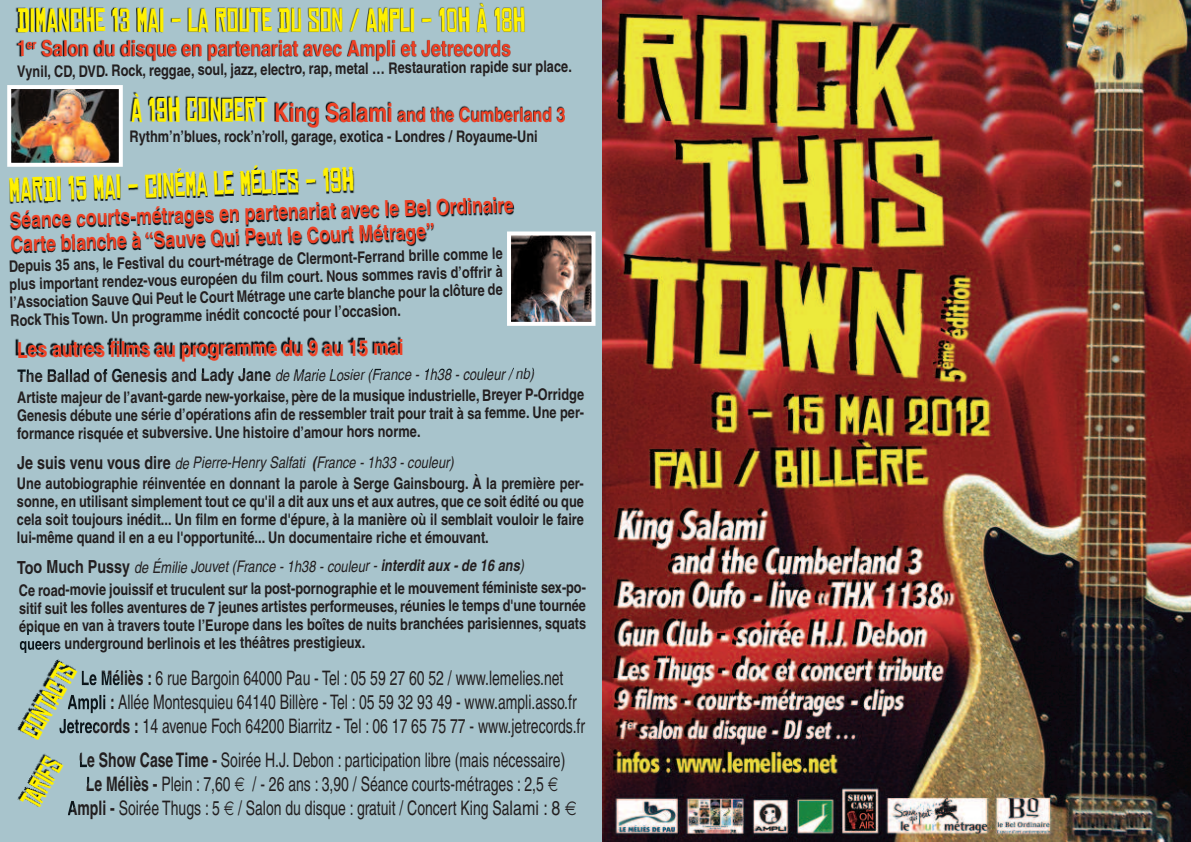
<style>
.page{position:relative;width:1191px;height:842px;background:#fff}
.page>*{position:absolute;margin:0;border:0;box-sizing:border-box;transform-origin:0 0}
.t1{font:32px "Chinese Rocks Rg";color:#fff101;scale:.8 1}
.t2{font:28px "Chinese Rocks Rg";color:#fff101;scale:.8 1}
.t3{font:700 22px/23.8px "Helvetica";color:#ef4125;scale:.8 1}
.t4{font:20px/24px "Helvetica";color:#231f20;text-align:center;scale:.7 1}
.t5{font:700 20px "Helvetica";color:#ef4125;scale:.8 1}
.t6{font:700 16px/18px "Helvetica";letter-spacing:-.005em;color:#231f20;text-align:justify;scale:.8 1}
.t7{font:italic 16px "Helvetica";letter-spacing:.005em;color:#231f20;scale:.8 1}
.s1{font-family:"Chinese Rocks Rg";font-weight:400;font-size:32px;color:#fff101}
.s2{font-size:26px}
.s3{font-weight:700;font-style:normal;font-size:18px}
.s4{font-weight:700}
</style>
<div class="page">
<div style="left:0;top:0;width:603px;height:842px;background:#a8c4cc"></div>
<img style="left:603px;top:0;width:588px;height:842px">
<img style="left:15px;top:2px;width:510px;height:60px">
<img style="left:129px;top:91px;width:436px;height:37px">
<img style="left:9px;top:167px;width:506px;height:88px">
<img style="left:15px;top:336px;width:519px;height:38px">
<img style="left:17px;top:369px;width:130px;height:5px">
<img style="left:276px;top:369px;width:113px;height:4px">
<img style="left:17px;top:644px;width:101px;height:90px">
<img style="left:82px;top:670px;width:38px;height:15px">
<img style="left:68px;top:695px;width:45px;height:18px">
<img style="left:59px;top:719px;width:40px;height:14px">
<svg style="left:27px;top:628px;width:6px;height:7px"></svg>
<img style="left:20px;top:640px;width:42px;height:13px">
<img style="left:12px;top:90px;width:106px;height:72px">
<div style="left:7px;top:85px;width:116px;height:82px;border:4px solid #fff"></div>
<img style="left:512px;top:236px;width:78px;height:85px">
<div style="left:507px;top:231px;width:88px;height:95px;border:4px solid #fff"></div>
<img style="left:17px;top:752px;width:75px;height:55px">
<svg style="left:80px;top:761px;width:12px;height:6px"></svg>
<svg style="left:87px;top:776px;width:4px;height:9px"></svg>
<img style="left:68px;top:801px;width:9px;height:15px">
<img style="left:20px;top:729px;width:57px;height:38px">
<img style="left:22px;top:729px;width:19px;height:11px">
<h1 class="t1" style="left:17px;top:3px;width:637px">DIMANCHE 13 MAI - LA ROUTE DU SON / AMPLI - 10H À 18H</h1>
<h3 class="t3" style="left:17px;top:39px;width:619px">1<sup>er</sup> Salon du disque en partenariat avec Ampli et Jetrecords</h3>
<p class="t5" style="left:131px;top:107px;width:544px"><span class="s1">À 19H CONCERT</span> <span class="s2">King Salami</span> and the Cumberland 3</p>
<h1 class="t1" style="left:8px;top:174px;width:433px;rotate:-2deg">MARDI 15 MAI - CINÉMA LE MÉLIES - 19H</h1>
<p class="t6" style="left:17px;top:66px;width:695px;rotate:-1deg">Vynil, CD, DVD. Rock, reggae, soul, jazz, electro, rap, metal … Restauration rapide sur place.</p>
<p class="t6" style="left:129px;top:128px;width:512px">Rythm’n’blues, rock’n’roll, garage, exotica - Londres / Royaume-Uni</p>
<h3 class="t3" style="left:9px;top:211px;width:632px;rotate:-2deg">Séance courts-métrages en partenariat avec le Bel Ordinaire<br>Carte blanche à “Sauve Qui Peut le Court Métrage”</h3>
<p class="t6" style="left:9px;top:257px;width:619px;rotate:-1deg">Depuis 35 ans, le Festival du court-métrage de Clermont-Ferrand brille comme le plus important rendez-vous européen du film court. Nous sommes ravis d’offrir à l’Association Sauve Qui Peut le Court Métrage une carte blanche pour la clôture de Rock This Town. Un programme inédit concocté pour l’occasion.</p>
<h3 class="t3" style="left:17px;top:339px;width:485px">Les autres films au programme du 9 au 15 mai</h3>
<p class="t7" style="left:17px;top:369px;width:648px"><span class="s3">The Ballad of Genesis and Lady Jane</span> de Marie Losier (France - 1h38 - couleur / nb)</p>
<p class="t6" style="left:17px;top:388px;width:710px">Artiste majeur de l’avant-garde new-yorkaise, père de la musique industrielle, Breyer P-Orridge Genesis débute une série d’opérations afin de ressembler trait pour trait à sa femme. Une per&shy;formance risquée et subversive. Une histoire d’amour hors norme.</p>
<p class="t6" style="left:17px;top:476px;width:710px">Une autobiographie réinventée en donnant la parole à Serge Gainsbourg. À la première per&shy;sonne, en utilisant simplement tout ce qu'il a dit aux uns et aux autres, que ce soit édité ou que cela soit toujours inédit... Un film en forme d'épure, à la manière où il semblait vouloir le faire lui-même quand il en a eu l'opportunité... Un documentaire riche et émouvant.</p>
<p class="t6" style="left:19px;top:581px;width:710px">Ce road-movie jouissif et truculent sur la post-pornographie et le mouvement féministe sex-po&shy;sitif suit les folles aventures de 7 jeunes artistes performeuses, réunies le temps d'une tournée épique en van à travers toute l’Europe dans les boîtes de nuits branchées parisiennes, squats queers underground berlinois et les théâtres prestigieux.</p>
<h2 class="t2" style="left:16px;top:728px;width:103px;rotate:-60deg">CONTACTS</h2>
<h2 class="t2" style="left:16px;top:798px;width:67px;rotate:-60deg">TARIFS</h2>
<p class="t7" style="left:17px;top:457px;width:547px"><span class="s3">Je suis venu vous dire</span> de Pierre-Henry Salfati <span class="s4">(</span>France - 1h33 - couleur)</p>
<p class="t7" style="left:17px;top:561px;width:635px"><span class="s3">Too Much Pussy</span> de Émilie Jouvet (France - 1h38 - couleur - <span class="s4">interdit aux - de 16 ans</span>)</p>
<p class="t4" style="left:59px;top:668px;width:753px"><span class="s4">Le Méliès :</span> 6 rue Bargoin 64000 Pau - Tel : 05 59 27 60 52 / www.lemelies.net<br><span class="s4">Ampli :</span> Allée Montesquieu 64140 Billère - Tel : 05 59 32 93 49 - www.ampli.asso.fr<br><span class="s4">Jetrecords :</span> 14 avenue Foch 64200 Biarritz - Tel : 06 17 65 75 77 - www.jetrecords.fr</p>
<p class="t4" style="left:67px;top:750px;width:713px"><span class="s4">Le Show Case Time -</span> Soirée H.J. Debon : participation libre (mais nécessaire)<br><span class="s4">Le Méliès -</span> Plein : 7,60 / - 26 ans : 3,90 / Séance courts-métrages : 2,5<br><span class="s4">Ampli -</span> Soirée Thugs : 5 / Salon du disque : gratuit / Concert King Salami : 8</p>
</div>
